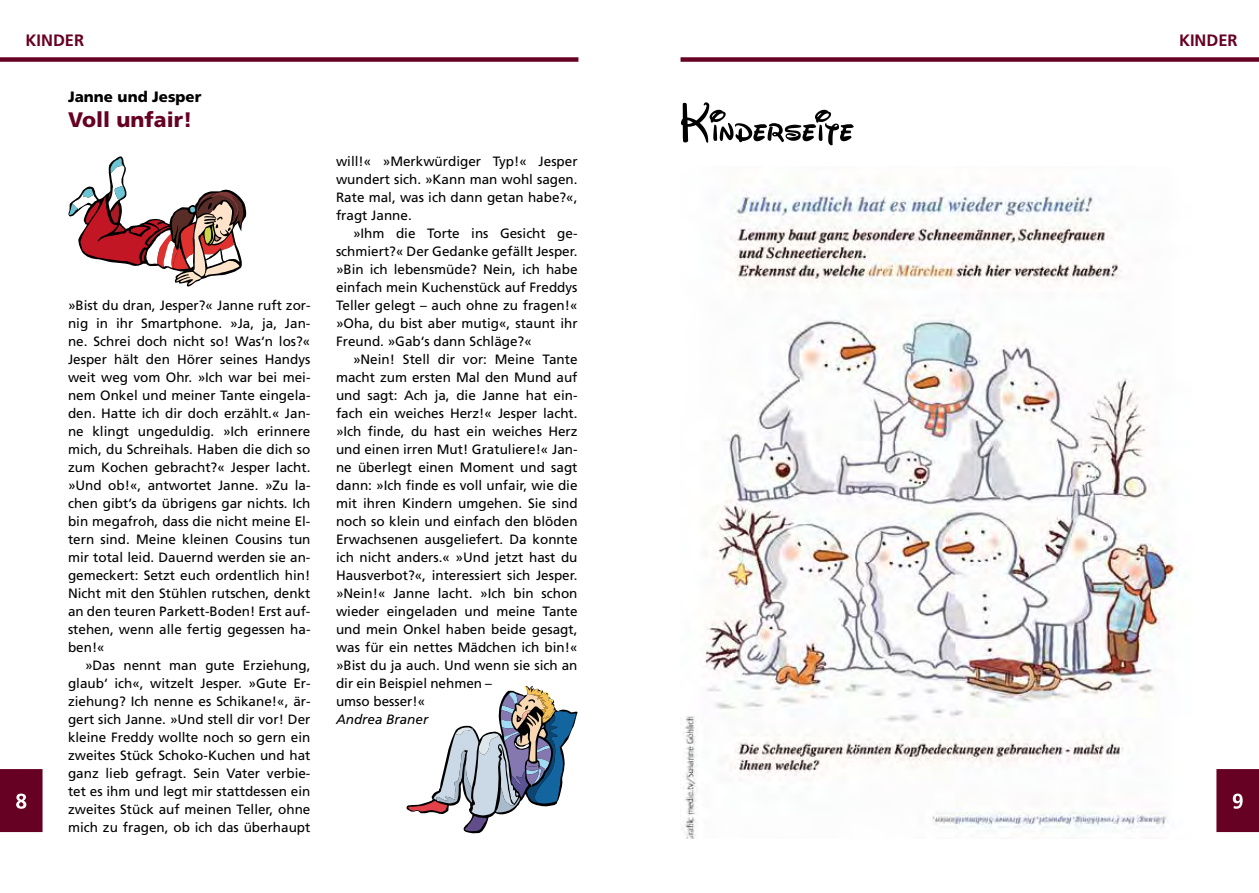
<style>
.page{position:relative;width:1259px;height:893px;background:#fff}
.page>*{position:absolute;margin:0;border:0;box-sizing:border-box;transform-origin:0 0}
.t1{font:900 21px "Frutiger LT";color:#670124}
.t2{font:700 16.5px "Frutiger LT";color:#670124}
.t3{font:900 15px "Frutiger LT";color:#000}
.t4{font:13.5px/18px "Frutiger LT";color:#000;text-align:justify}
.t5{font:italic 13.5px "Frutiger LT";color:#000}
</style>
<div class="page">
<div style="left:0;top:57px;width:578px;height:5px;background:#670124"></div>
<div style="left:680px;top:57px;width:579px;height:5px;background:#670124"></div>
<svg style="left:1216px;top:769px;width:43px;height:63px;background:#6d0c2d"></svg>
<svg style="left:0;top:769px;width:43px;height:63px;background:#6e0d2e"></svg>
<svg style="left:406px;top:686px;width:171px;height:147px"></svg>
<svg style="left:68px;top:156px;width:178px;height:131px"></svg>
<svg style="left:681px;top:102px;width:172px;height:43px"></svg>
<img style="left:683px;top:188px;width:496px;height:650px">
<p class="t2" style="left:26px;top:31px;width:60px">KINDER</p>
<p class="t2" style="left:1179px;top:31px;width:60px">KINDER</p>
<p class="t3" style="left:68px;top:87px;width:135px">Janne und Jesper</p>
<h1 class="t1" style="left:68px;top:107px;width:126px">Voll unfair!</h1>
<p class="t4" style="left:68px;top:296px;width:244px">»Bist du dran, Jesper?« Janne ruft zor&shy;nig in ihr Smartphone. »Ja, ja, Jan&shy;ne. Schrei doch nicht so! Was‘n los?« Jesper hält den Hörer seines Handys weit weg vom Ohr. »Ich war bei mei&shy;nem Onkel und meiner Tante eingela&shy;den. Hatte ich dir doch erzählt.« Jan&shy;ne klingt ungeduldig. »Ich erinnere mich, du Schreihals. Haben die dich so zum Kochen gebracht?« Jesper lacht. »Und ob!«, antwortet Janne. »Zu la&shy;chen gibt’s da übrigens gar nichts. Ich bin megafroh, dass die nicht meine El&shy;tern sind. Meine kleinen Cousins tun mir total leid. Dauernd werden sie an&shy;gemeckert: Setzt euch ordentlich hin!<br>Nicht mit den Stühlen rutschen, denkt an den teuren Parkett-Boden! Erst auf&shy;stehen, wenn alle fertig gegessen ha&shy;ben!«</p>
<p class="t4" style="left:68px;top:656px;width:244px;text-indent:17px">»Das nennt man gute Erziehung, glaub‘ ich«, witzelt Jesper. »Gute Er&shy;ziehung? Ich nenne es Schikane!«, är&shy;gert sich Janne. »Und stell dir vor! Der kleine Freddy wollte noch so gern ein zweites Stück Schoko-Kuchen und hat ganz lieb gefragt. Sein Vater verbie&shy;tet es ihm und legt mir stattdessen ein zweites Stück auf meinen Teller, ohne mich zu fragen, ob ich das überhaupt</p>
<p class="t4" style="left:336px;top:152px;width:243px">will!« »Merkwürdiger Typ!« Jesper wundert sich. »Kann man wohl sagen.<br>Rate mal, was ich dann getan habe?«, fragt Janne.</p>
<p class="t4" style="left:336px;top:224px;width:243px;text-indent:17px">»Ihm die Torte ins Gesicht ge&shy;schmiert?« Der Gedanke gefällt Jesper. »Bin ich lebensmüde? Nein, ich habe einfach mein Kuchenstück auf Freddys Teller gelegt – auch ohne zu fragen!« »Oha, du bist aber mutig«, staunt ihr Freund. »Gab‘s dann Schläge?«</p>
<p class="t4" style="left:336px;top:350px;width:243px;text-align:left;text-indent:17px">»Nein! Stell dir vor: Meine Tante macht zum ersten Mal den Mund auf und sagt: Ach ja, die Janne hat ein&shy;fach ein weiches Herz!« Jesper lacht. »Ich finde, du hast ein weiches Herz und einen irren Mut! Gratuliere!« Jan&shy;ne überlegt einen Moment und sagt dann: »Ich finde es voll unfair, wie die mit ihren Kindern umgehen. Sie sind noch so klein und einfach den blöden Erwachsenen ausgeliefert. Da konnte ich nicht anders.« »Und jetzt hast du Hausverbot?«, interessiert sich Jesper. »Nein!« Janne lacht. »Ich bin schon wieder eingeladen und meine Tante und mein Onkel haben beide gesagt, was für ein nettes Mädchen ich bin!« »Bist du ja auch. Und wenn sie sich an dir ein Beispiel nehmen –<br>umso besser!«</p>
<p class="t5" style="left:336px;top:711px;width:94px">Andrea Braner</p>
</div>
